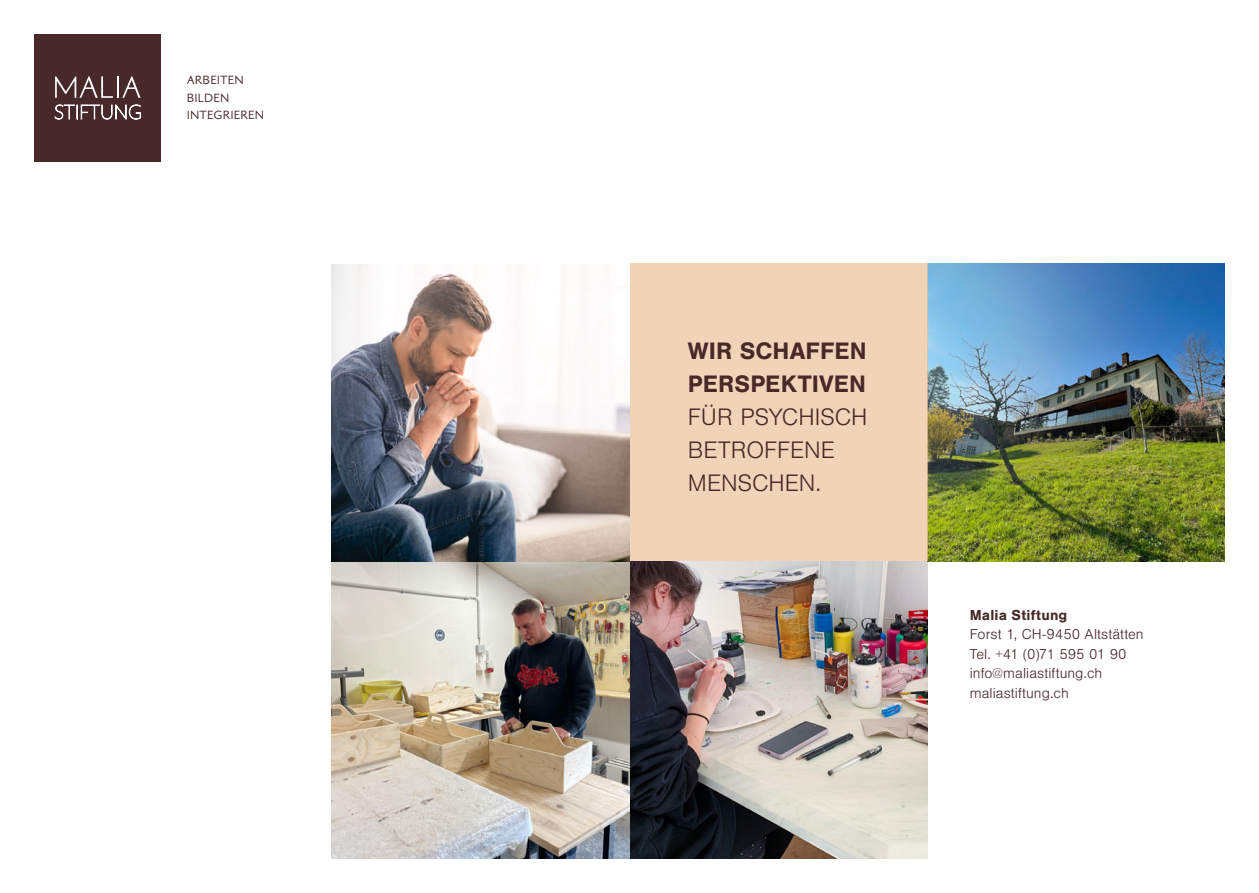
<style>
.page{position:relative;width:1259px;height:893px;background:#fff}
.page>*{position:absolute;margin:0;border:0;box-sizing:border-box;transform-origin:0 0}
.t1{font:300 24.75px/33px "Nimbus San";color:#482929}
.t2{font:700 24.75px/33px "Nimbus San";letter-spacing:.005em;color:#482929}
.t3{font:300 15px/19.5px "Nimbus San";letter-spacing:.005em;color:#482929}
.t4{font:700 15px "Nimbus San";letter-spacing:.01em;color:#482929}
.t5{font:13.05px/17.4px "Gaultier";letter-spacing:.005em;color:#482929}
</style>
<div class="page">
<img style="left:332px;top:561px;width:595px;height:298px">
<img style="left:332px;top:265px;width:297px;height:296px">
<img style="left:927px;top:264px;width:298px;height:297px">
<div style="left:34px;top:34px;width:128px;height:128px;background:#482929"></div>
<svg style="left:55px;top:76px;width:58px;height:22px"></svg>
<hr style="left:117px;top:76px;width:2px;height:22px;background:#fff">
<svg style="left:122px;top:76px;width:18px;height:22px"></svg>
<svg style="left:55px;top:105px;width:86px;height:14px"></svg>
<div style="left:630px;top:264px;width:297px;height:297px;background:#f1d3b8"></div>
<p class="t5" style="left:187px;top:72px;width:79px">ARBEITEN<br>BILDEN<br>INTEGRIEREN</p>
<h1 class="t2" style="left:688px;top:335px;width:180px">WIR SCHAFFEN<br>PERSPEKTIVEN</h1>
<h1 class="t1" style="left:688px;top:401px;width:181px">FÜR PSYCHISCH<br>BETROFFENE<br>MENSCHEN.</h1>
<p class="t4" style="left:969px;top:606px;width:99px">Malia Stiftung</p>
<p class="t3" style="left:969px;top:625px;width:175px">Forst 1, CH-9450 Altstätten<br>Tel. +41 (0)71 595 01 90 info@maliastiftung.ch maliastiftung.ch</p>
</div>
